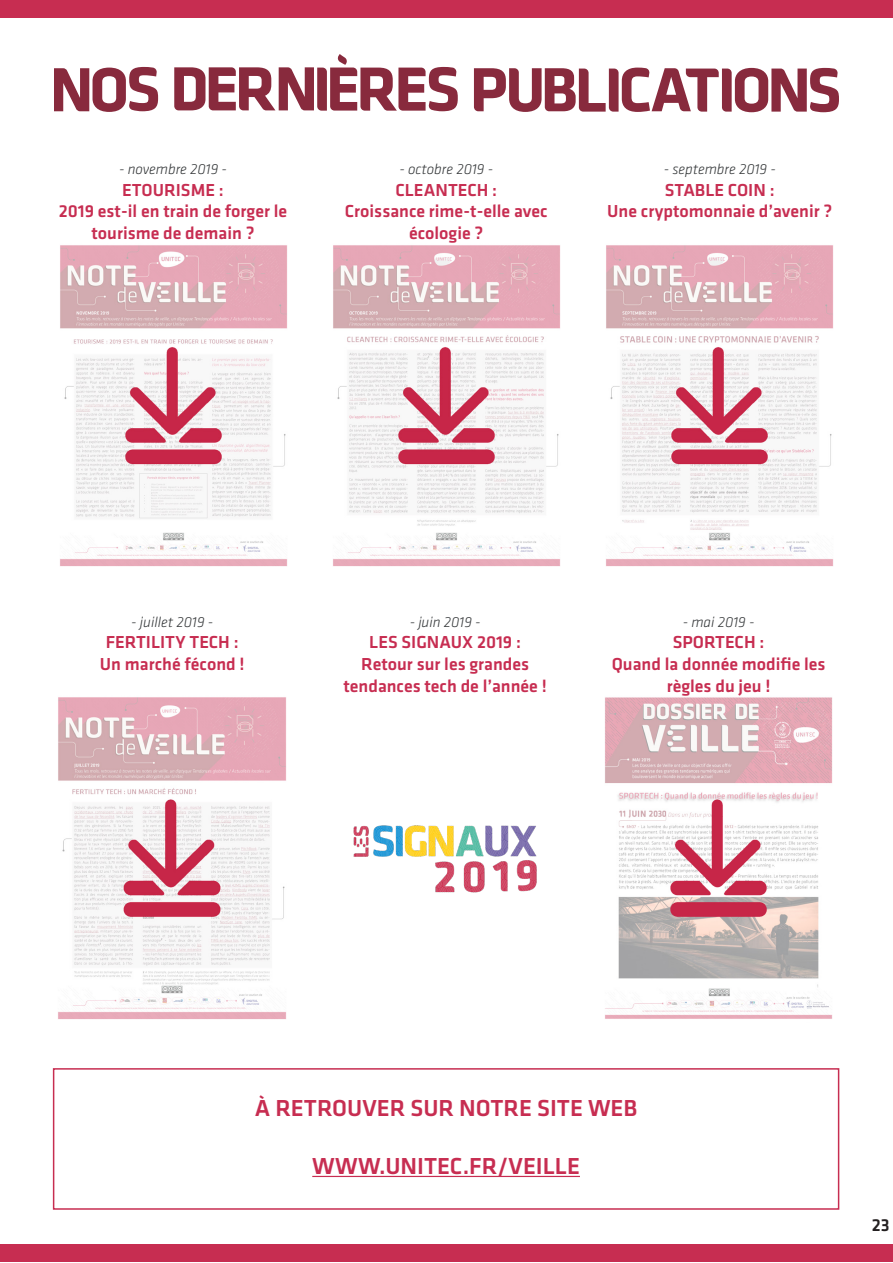
<style>
.page{position:relative;width:893px;height:1263px;background:#fff}
.page>*{position:absolute;margin:0;border:0;box-sizing:border-box;transform-origin:0 0}
.t1{font:500 24px "Klavika";color:#c72d51}
.t2{font:500 18px/21.6px "Klavika";color:#c72d51;text-align:center}
.t3{font:500 18px "Klavika";color:#231f20}
.t4{font:italic 300 15px "Klavika";color:#333638}
</style>
<div class="page">
<div style="left:0;top:1244px;width:893px;height:18px;background:#c72d51"></div>
<div style="left:0;top:0;width:892px;height:18px;background:#c72d51"></div>
<svg style="left:54px;top:67px;width:104px;height:45px"></svg>
<svg style="left:174px;top:54px;width:284px;height:57px"></svg>
<svg style="left:474px;top:68px;width:365px;height:44px"></svg>
<img style="left:60px;top:245px;width:227px;height:322px">
<img style="left:333px;top:245px;width:227px;height:322px">
<img style="left:606px;top:245px;width:227px;height:322px">
<img style="left:58px;top:697px;width:228px;height:322px">
<img style="left:353px;top:825px;width:184px;height:68px">
<img style="left:605px;top:697px;width:227px;height:322px">
<hr style="left:312px;top:1176px;width:268px;height:1px;background:#c72d51">
<div style="left:53px;top:1068px;width:786px;height:142px;border:2px solid #c72d51"></div>
<p class="t4" style="left:119px;top:160px;width:109px">- novembre 2019 -</p>
<p class="t2" style="left:59px;top:179px;width:230px">ETOURISME :<br>2019 est-il en train de forger le tourisme de demain ?</p>
<p class="t4" style="left:399px;top:160px;width:95px">- octobre 2019 -</p>
<p class="t2" style="left:345px;top:179px;width:205px">CLEANTECH :<br>Croissance rime-t-elle avec écologie ?</p>
<p class="t4" style="left:664px;top:160px;width:114px">- septembre 2019 -</p>
<p class="t2" style="left:607px;top:179px;width:227px">STABLE COIN :<br>Une cryptomonnaie d’avenir ?</p>
<p class="t4" style="left:131px;top:613px;width:84px">- juillet 2019 -</p>
<p class="t2" style="left:100px;top:631px;width:146px">FERTILITY TECH :<br>Un marché fécond !</p>
<p class="t4" style="left:410px;top:613px;width:73px">- juin 2019 -</p>
<p class="t2" style="left:344px;top:631px;width:205px">LES SIGNAUX 2019 :<br>Retour sur les grandes tendances tech de l’année !</p>
<p class="t4" style="left:683px;top:613px;width:73px">- mai 2019 -</p>
<p class="t2" style="left:612px;top:631px;width:215px">SPORTECH :<br>Quand la donnée modifie les règles du jeu !</p>
<h1 class="t1" style="left:255px;top:1092px;width:384px">À RETROUVER SUR NOTRE SITE WEB</h1>
<h1 class="t1" style="left:312px;top:1150px;width:269px">WWW.UNITEC.FR/VEILLE</h1>
<p class="t3" style="left:872px;top:1212px;width:19px">23</p>
</div>
